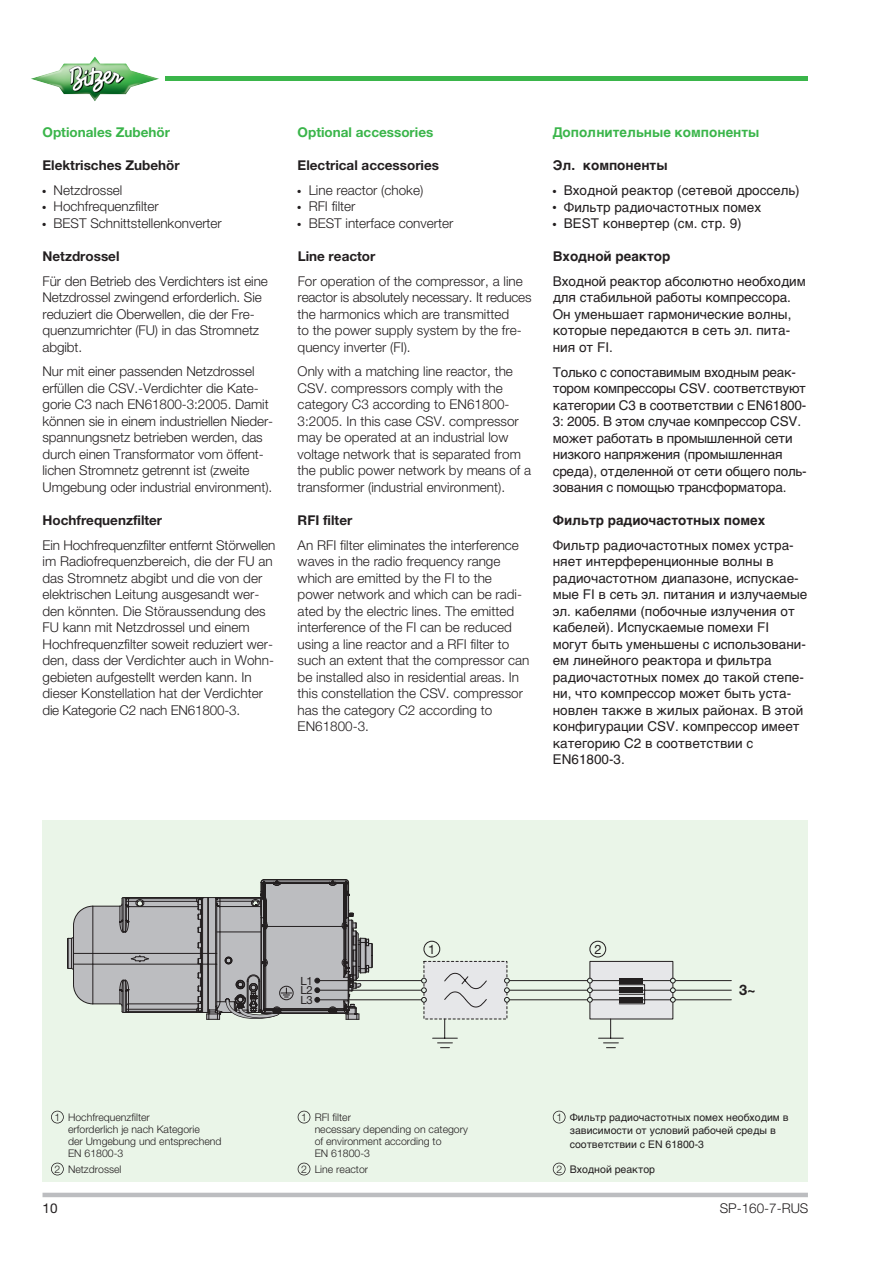
<style>
.page{position:relative;width:893px;height:1263px;background:#fff}
.page>*{position:absolute;margin:0;border:0;box-sizing:border-box;transform-origin:0 0}
.t1{font:700 14.55px "Helvetica Neue";color:#231f20}
.t2{font:300 13.5px/16.5px "Helvetica Neue";color:#231f20}
.t3{font:13.5px/16.5px "Helvetica Cyr Upright";color:#231f20}
.t4{font:700 13.5px "Helvetica Neue";color:#231f20}
.t5{font:700 13.5px "Helvetica Cyr";color:#231f20}
.t6{font:700 13.5px "Helvetica Neue";color:#3ab54a}
.t7{font:700 13.5px "Helvetica Cyr";color:#3ab54a}
.t8{font:13.5px "Helvetica Neue";color:#231f20}
.t9{font:12.9px "Helvetica Neue";color:#231f20}
.t10{font:11.25px/9.6px "Helvetica Neue";color:#231f20;text-align:justify}
.t11{font:300 10.5px/12px "Helvetica Neue";color:#231f20}
.t12{font:10.5px/13.5px "Helvetica Cyr Upright";color:#231f20}
</style>
<div class="page">
<hr style="left:43px;top:1193px;width:765px;height:4px;background:#bcbdc0">
<hr style="left:166px;top:77px;width:642px;height:4px;background:#3ab54a">
<img style="left:31px;top:57px;width:128px;height:44px">
<div style="left:43px;top:821px;width:765px;height:361px;background:#eaf5e8"></div>
<hr style="left:317px;top:999px;width:414px;height:1px;background:#231f20">
<hr style="left:317px;top:990px;width:414px;height:1px;background:#231f20">
<hr style="left:317px;top:980px;width:414px;height:1px;background:#231f20">
<div style="left:590px;top:961px;width:83px;height:58px;background:#e6e7e9"></div>
<div style="left:589px;top:961px;width:84px;height:58px;border:1px solid #231f20"></div>
<div style="left:424px;top:961px;width:83px;height:58px;background:#e6e7e9"></div>
<div style="left:423px;top:961px;width:84px;height:58px;border:1px dashed #231f20"></div>
<svg style="left:504px;top:978px;width:6px;height:25px"></svg>
<svg style="left:587px;top:978px;width:89px;height:26px"></svg>
<svg style="left:421px;top:972px;width:67px;height:76px"></svg>
<div style="left:423px;top:941px;width:17px;height:16px;border:1px solid #231f20;border-radius:50%"></div>
<div style="left:589px;top:941px;width:17px;height:16px;border:1px solid #231f20;border-radius:50%"></div>
<svg style="left:67px;top:879px;width:306px;height:141px"></svg>
<svg style="left:599px;top:1019px;width:24px;height:29px"></svg>
<div style="left:51px;top:1111px;width:13px;height:12px;border:2px solid #231f20;border-radius:50%"></div>
<div style="left:51px;top:1163px;width:13px;height:12px;border:2px solid #231f20;border-radius:50%"></div>
<div style="left:298px;top:1111px;width:12px;height:12px;border:2px solid #231f20;border-radius:50%"></div>
<div style="left:298px;top:1163px;width:12px;height:12px;border:2px solid #231f20;border-radius:50%"></div>
<div style="left:553px;top:1111px;width:13px;height:12px;border:2px solid #231f20;border-radius:50%"></div>
<div style="left:553px;top:1163px;width:13px;height:12px;border:2px solid #231f20;border-radius:50%"></div>
<p class="t6" style="left:43px;top:128px;width:129px">Optionales Zubehör</p>
<p class="t4" style="left:43px;top:161px;width:139px">Elektrisches Zubehör</p>
<p class="t2" style="left:43px;top:183px;width:81px">● Netzdrossel</p>
<p class="t2" style="left:43px;top:200px;width:118px">● Hochfrequenzfilter</p>
<p class="t2" style="left:43px;top:216px;width:181px">● BEST Schnittstellenkonverter</p>
<p class="t4" style="left:43px;top:251px;width:78px">Netzdrossel</p>
<p class="t2" style="left:43px;top:274px;width:227px">Für den Betrieb des Verdichters ist eine Netzdrossel zwingend erforderlich. Sie reduziert die Oberwellen, die der Fre&shy;quenzumrichter (FU) in das Stromnetz abgibt.</p>
<p class="t2" style="left:43px;top:365px;width:232px">Nur mit einer passenden Netzdrossel erfüllen die CSV.-Verdichter die Kate&shy;gorie C3 nach EN61800-3:2005. Damit können sie in einem industriellen Nieder&shy;spannungsnetz betrieben werden, das durch einen Transformator vom öffent&shy;lichen Stromnetz getrennt ist (zweite Umgebung oder industrial environment).</p>
<p class="t4" style="left:43px;top:515px;width:121px">Hochfrequenzfilter</p>
<p class="t2" style="left:43px;top:538px;width:234px">Ein Hochfrequenzfilter entfernt Störwellen im Radiofrequenzbereich, die der FU an das Stromnetz abgibt und die von der elektrischen Leitung ausgesandt wer&shy;den könnten. Die Störaussendung des FU kann mit Netzdrossel und einem Hochfrequenzfilter soweit reduziert wer&shy;den, dass der Verdichter auch in Wohn&shy;gebieten aufgestellt werden kann. In dieser Konstellation hat der Verdichter die Kategorie C2 nach EN61800-3.</p>
<p class="t6" style="left:298px;top:128px;width:137px">Optional accessories</p>
<p class="t4" style="left:298px;top:161px;width:143px">Electrical accessories</p>
<p class="t2" style="left:298px;top:183px;width:127px">● Line reactor (choke)</p>
<p class="t2" style="left:298px;top:200px;width:59px">● RFI filter</p>
<p class="t2" style="left:298px;top:216px;width:157px">● BEST interface converter</p>
<p class="t4" style="left:298px;top:251px;width:79px">Line reactor</p>
<p class="t2" style="left:298px;top:274px;width:235px">For operation of the compressor, a line reactor is absolutely necessary. It reduces the harmonics which are transmitted<br>to the power supply system by the fre&shy;quency inverter (FI).</p>
<p class="t2" style="left:298px;top:365px;width:235px">Only with a matching line reactor, the CSV. compressors comply with the category C3 according to EN61800- 3:2005. In this case CSV. compressor may be operated at an industrial low voltage network that is separated from the public power network by means of a transformer (industrial environment).</p>
<p class="t4" style="left:298px;top:515px;width:56px">RFI filter</p>
<p class="t2" style="left:298px;top:538px;width:233px">An RFI filter eliminates the interference waves in the radio frequency range which are emitted by the FI to the power network and which can be radi&shy;ated by the electric lines. The emitted interference of the FI can be reduced using a line reactor and a RFI filter to such an extent that the compressor can be installed also in residential areas. In this constellation the CSV. compressor has the category C2 according to EN61800-3.</p>
<p class="t7" style="left:553px;top:128px;width:208px">Дополнительные компоненты</p>
<p class="t5" style="left:553px;top:161px;width:116px">Эл. компоненты</p>
<p class="t3" style="left:553px;top:183px;width:248px">● Входной реактор (сетевой дроссель)</p>
<p class="t3" style="left:553px;top:200px;width:210px">● Фильтр радиочастотных помех</p>
<p class="t3" style="left:553px;top:216px;width:190px">● BEST конвертер (см. стр. 9)</p>
<p class="t5" style="left:553px;top:251px;width:119px">Входной реактор</p>
<p class="t3" style="left:553px;top:274px;width:254px">Входной реактор абсолютно необходим для стабильной работы компрессора.<br>Он уменьшает гармонические волны, которые передаются в сеть эл. пита&shy;ния от FI.</p>
<p class="t3" style="left:553px;top:365px;width:255px">Только с сопоставимым входным реак&shy;тором компрессоры CSV. соответствуют категории C3 в соответствии с EN61800- 3: 2005. В этом случае компрессор CSV. может работать в промышленной сети низкого напряжения (промышленная среда), отделенной от сети общего поль&shy;зования с помощью трансформатора.</p>
<p class="t5" style="left:553px;top:515px;width:214px">Фильтр радиочастотных помех</p>
<p class="t3" style="left:553px;top:538px;width:256px">Фильтр радиочастотных помех устра&shy;няет интерференционные волны в радиочастотном диапазоне, испускае&shy;мые FI в сеть эл. питания и излучаемые эл. кабелями (побочные излучения от кабелей). Испускаемые помехи FI могут быть уменьшены с использовани&shy;ем линейного реактора и фильтра радиочастотных помех до такой степе&shy;ни, что компрессор может быть уста&shy;новлен также в жилых районах. В этой конфигурации CSV. компрессор имеет категорию C2 в соответствии с EN61800-3.</p>
<p class="t10" style="left:300px;top:977px;width:14px">L1<br>L2<br>L3</p>
<p class="t9" style="left:428px;top:944px;width:9px">1</p>
<p class="t9" style="left:594px;top:944px;width:9px">2</p>
<p class="t1" style="left:739px;top:985px;width:18px">3~</p>
<p class="t11" style="left:55px;top:1112px;width:7px">1</p>
<p class="t11" style="left:68px;top:1112px;width:155px">Hochfrequenzfilter<br>erforderlich je nach Kategorie<br>der Umgebung und entsprechend<br>EN 61800-3</p>
<p class="t11" style="left:315px;top:1112px;width:155px">RFI filter<br>necessary depending on category of environment according to<br>EN 61800-3</p>
<p class="t12" style="left:570px;top:1111px;width:220px">Фильтр радиочастотных помех необходим в зависимости от условий рабочей среды в соответствии с EN 61800-3</p>
<p class="t11" style="left:301px;top:1112px;width:7px">1</p>
<p class="t11" style="left:556px;top:1112px;width:7px">1</p>
<p class="t11" style="left:55px;top:1164px;width:68px">2 Netzdrossel</p>
<p class="t11" style="left:315px;top:1164px;width:55px">Line reactor</p>
<p class="t12" style="left:570px;top:1163px;width:87px">Входной реактор</p>
<p class="t11" style="left:301px;top:1164px;width:7px">2</p>
<p class="t11" style="left:556px;top:1164px;width:7px">2</p>
<p class="t8" style="left:43px;top:1203px;width:17px">10</p>
<p class="t2" style="left:720px;top:1201px;width:90px">SP-160-7-RUS</p>
</div>
